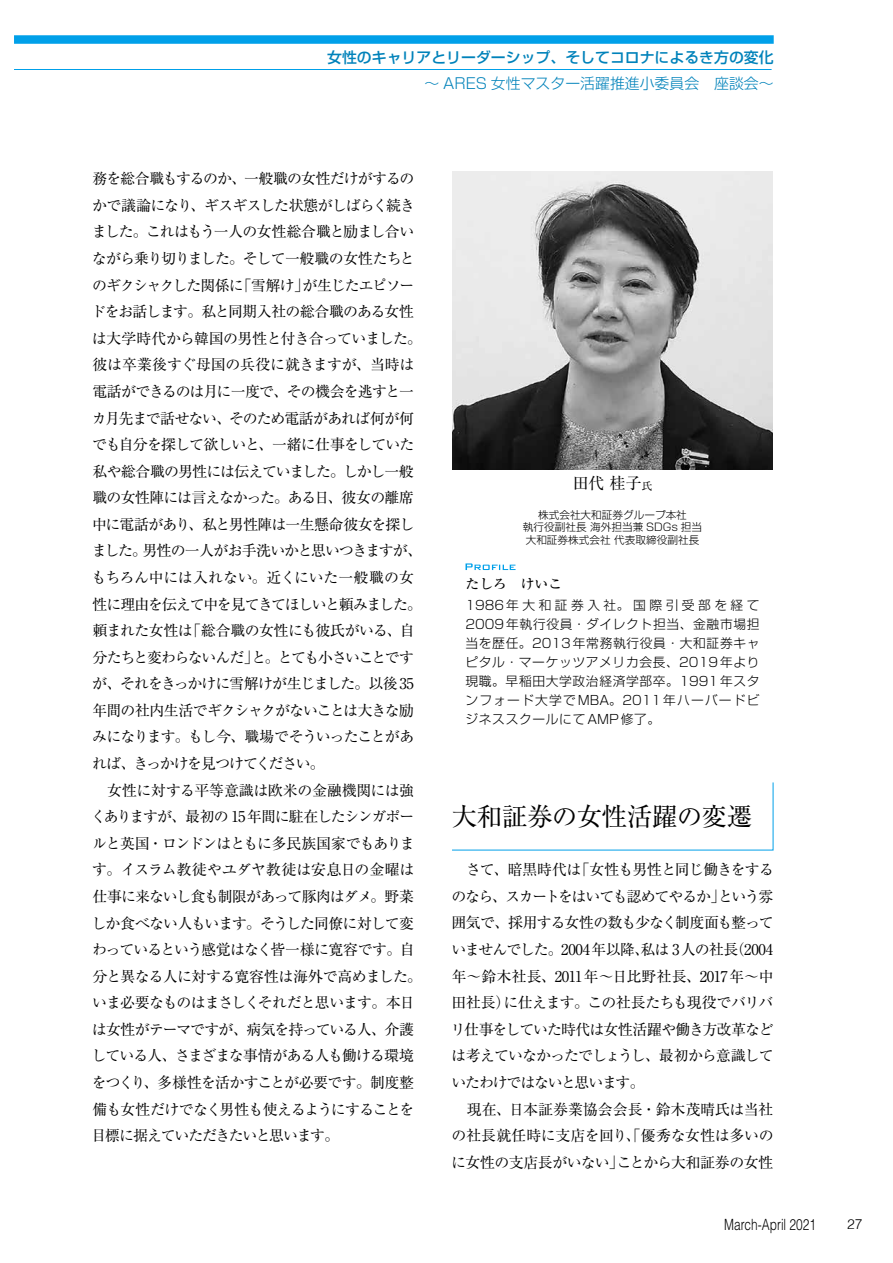
<style>
.page{position:relative;width:893px;height:1263px;background:#fff}
.page>*{position:absolute;margin:0;border:0;box-sizing:border-box;transform-origin:0 0}
.t1{font:25.5px "Ryumin Pro";letter-spacing:-.015em;color:#000}
.t2{font:15.9px "Ryumin Pro";color:#000}
.t3{font:300 15.45px "Helvetica LT Std";color:#000;scale:.77 1}
.t4{font:14.85px/26.5px "Ryumin Pro";letter-spacing:-.055em;color:#000}
.t5{font:500 14.85px "Shin Go Pro";color:#0082ba}
.t6{font:300 14.85px "Shin Go Pro";color:#0082ba}
.t7{font:500 13.8px "Ryumin Pro";color:#000}
.t8{font:300 13.8px "Helvetica";color:#000}
.t9{font:300 12.75px/19.2px "Shin Go Pro";letter-spacing:.05em;color:#000;text-align:justify}
.t10{font:300 10.65px/12.8px "Shin Go Pro";color:#000;text-align:center}
.s1{font-size:10.65px}
</style>
<div class="page">
<div style="left:14px;top:35px;width:760px;height:9px;background:#00a0e9"></div>
<hr style="left:14px;top:69px;width:758px;height:1px;background:#00a0e9">
<svg style="left:452px;top:782px;width:322px;height:69px"></svg>
<svg style="left:465px;top:563px;width:51px;height:7px"></svg>
<img style="left:452px;top:171px;width:321px;height:298px">
<p class="t5" style="left:327px;top:45px;width:448px">女性のキャリアとリーダーシップ、そしてコロナによるき方の変化</p>
<p class="t6" style="left:424px;top:71px;width:351px">～ ARES 女性マスター活躍推進小委員会　座談会～</p>
<p class="t4" style="left:91px;top:164px;width:333px">務を総合職もするのか、一般職の女性だけがするのかで議論になり、ギスギスした状態がしばらく続きました。これはもう一人の女性総合職と励まし合いながら乗り切りました。そして一般職の女性たちとのギクシャクした関係に「雪解け」が生じたエピソードをお話します。私と同期入社の総合職のある女性は大学時代から韓国の男性と付き合っていました。彼は卒業後すぐ母国の兵役に就きますが、当時は電話ができるのは月に一度で、その機会を逃すと一カ月先まで話せない、そのため電話があれば何が何でも自分を探して欲しいと、一緒に仕事をしていた私や総合職の男性には伝えていました。しかし一般職の女性陣には言えなかった。ある日、彼女の離席中に電話があり、私と男性陣は一生懸命彼女を探しました。男性の一人がお手洗いかと思いつきますが、もちろん中には入れない。近くにいた一般職の女性に理由を伝えて中を見てきてほしいと頼みました。頼まれた女性は「総合職の女性にも彼氏がいる、自分たちと変わらないんだ」と。とても小さいことですが、それをきっかけに雪解けが生じました。以後 35年間の社内生活でギクシャクがないことは大きな励みになります。もし今、職場でそういったことがあれば、きっかけを見つけてください。</p>
<p class="t4" style="left:91px;top:776px;width:332px;text-indent:16px">女性に対する平等意識は欧米の金融機関には強くありますが、最初の 15年間に駐在したシンガポールと英国・ロンドンはともに多民族国家でもあります。イスラム教徒やユダヤ教徒は安息日の金曜は仕事に来ないし食も制限があって豚肉はダメ。野菜しか食べない人もいます。そうした同僚に対して変わっているという感覚はなく皆一様に寛容です。自分と異なる人に対する寛容性は海外で高めました。いま必要なものはまさしくそれだと思います。本日は女性がテーマですが、病気を持っている人、介護している人、さまざまな事情がある人も働ける環境をつくり、多様性を活かすことが必要です。制度整備も女性だけでなく男性も使えるようにすることを目標に据えていただきたいと思います。</p>
<p class="t2" style="left:573px;top:471px;width:81px">田代 桂子<span class="s1">氏</span></p>
<p class="t10" style="left:523px;top:507px;width:181px">株式会社大和証券グループ本社<br>執行役副社長 海外担当兼 SDGs 担当大和証券株式会社 代表取締役副社長</p>
<p class="t7" style="left:465px;top:573px;width:98px">たしろ　けいこ</p>
<p class="t9" style="left:465px;top:594px;width:296px">1986年大和証券入社。国際引受部を経て2009年執行役員・ダイレクト担当、金融市場担当を歴任。2013年常務執行役員・大和証券キャピタル・マーケッツアメリカ会長、2019年より現職。早稲田大学政治経済学部卒。1991年スタンフォード大学でMBA。2011年ハーバードビジネススクールにてAMP修了。</p>
<h1 class="t1" style="left:452px;top:796px;width:302px">大和証券の女性活躍の変遷</h1>
<p class="t4" style="left:451px;top:855px;width:325px;text-align:justify;text-indent:15px">さて、暗黒時代は「女性も男性と同じ働きをするのなら、スカートをはいても認めてやるか」という雰囲気で、採用する女性の数も少なく制度面も整っていませんでした。2004年以降、私は 3人の社長（2004年～鈴木社長、2011年～日比野社長、2017年～中田社長）に仕えます。この社長たちも現役でバリバリ仕事をしていた時代は女性活躍や働き方改革などは考えていなかったでしょうし、最初から意識していたわけではないと思います。</p>
<p class="t4" style="left:451px;top:1095px;width:324px;text-align:justify;text-indent:15px">現在、日本証券業協会会長・鈴木茂晴氏は当社の社長就任時に支店を回り、「優秀な女性は多いのに女性の支店長がいない」ことから大和証券の女性</p>
<p class="t3" style="left:724px;top:1215px;width:121px">March-April 2021</p>
<p class="t8" style="left:847px;top:1212px;width:17px">27</p>
</div>
